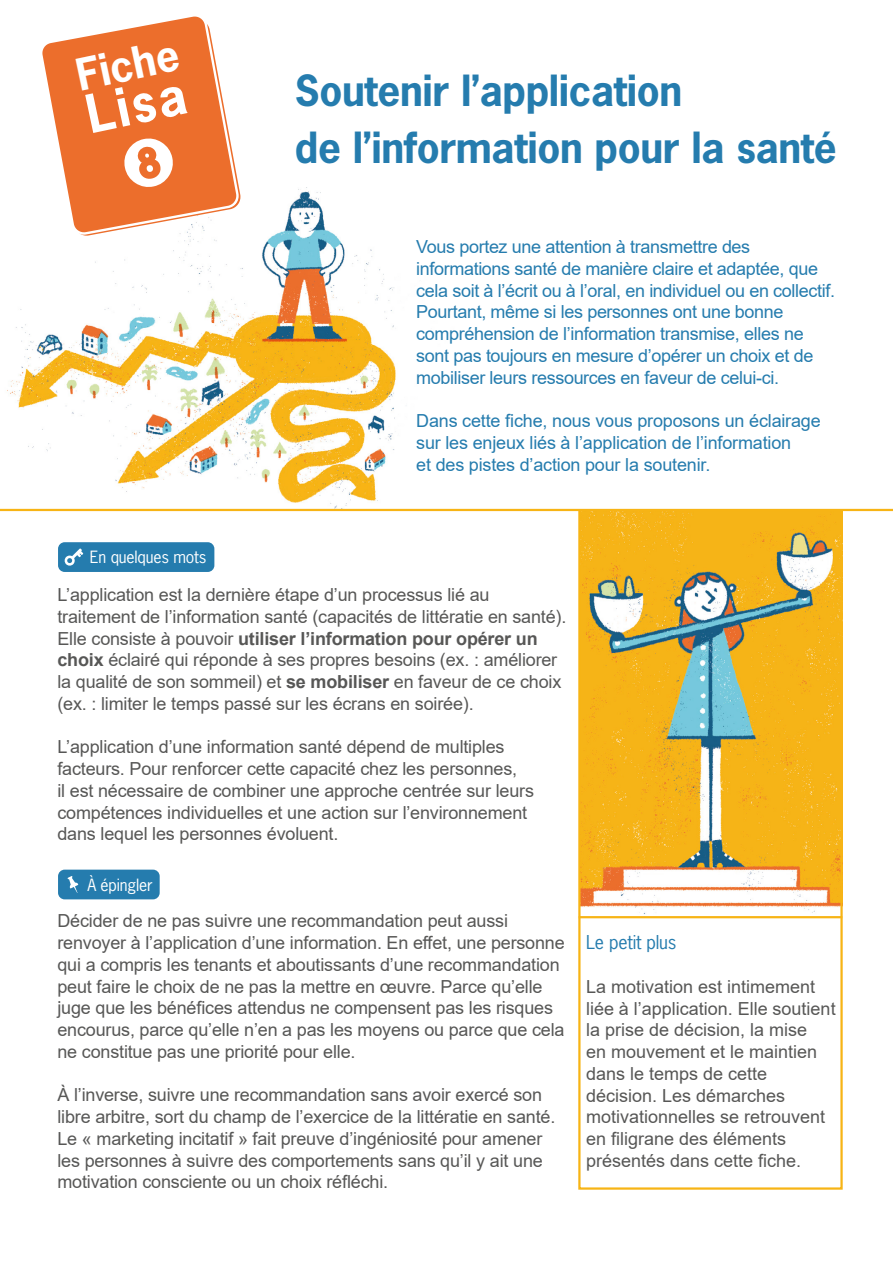
<style>
.page{position:relative;width:893px;height:1263px;background:#fff}
.page>*{position:absolute;margin:0;border:0;box-sizing:border-box;transform-origin:0 0}
.t1{font:700 49.95px "News Gothic Std";color:#fff}
.t2{font:700 41.4px "News Gothic Std";color:#fff}
.t3{font:700 40.35px/56.4px "News Gothic Std";letter-spacing:-.01em;color:#257cae}
.t4{font:18px/21.8px "Arial";letter-spacing:-.01em;color:#575756}
.t5{font:18px/21.8px "Arial";letter-spacing:-.02em;color:#257cae}
.t6{font:18px "News Gothic Std";letter-spacing:-.01em;color:#257cae}
.t7{font:15.9px "News Gothic Std";letter-spacing:-.01em;color:#fff}
.s1{font-weight:700}
</style>
<div class="page">
<img style="left:581px;top:512px;width:259px;height:402px">
<img style="left:0;top:189px;width:523px;height:320px">
<div style="left:395px;top:219px;width:456px;height:273px;background:#fff;border-radius:21px"></div>
<hr style="left:0;top:509px;width:893px;height:2px;background:#f7b415">
<div style="left:578px;top:509px;width:265px;height:681px;border:2px solid #f7b415"></div>
<hr style="left:579px;top:916px;width:263px;height:2px;background:#f7b415">
<div style="left:58px;top:542px;width:156px;height:30px;background:#257cae;border-radius:7px"></div>
<svg style="left:64px;top:548px;width:19px;height:18px"></svg>
<div style="left:58px;top:870px;width:102px;height:29px;background:#257cae;border-radius:7px"></div>
<svg style="left:67px;top:876px;width:11px;height:17px"></svg>
<svg style="left:40px;top:16px;width:200px;height:219px"></svg>
<h2 class="t2" style="left:71px;top:49px;width:106px;rotate:-12deg">Fiche</h2>
<h1 class="t1" style="left:80px;top:83px;width:103px;rotate:-12deg">Lisa</h1>
<h3 class="t3" style="left:295px;top:62px;width:543px">Soutenir l’application<br>de l’information pour la santé</h3>
<p class="t7" style="left:90px;top:547px;width:118px">En quelques mots</p>
<p class="t5" style="left:416px;top:236px;width:420px">Vous portez une attention à transmettre des informations santé de manière claire et adaptée, que cela soit à l’écrit ou à l’oral, en individuel ou en collectif.<br>Pourtant, même si les personnes ont une bonne compréhension de l’information transmise, elles ne sont pas toujours en mesure d’opérer un choix et de mobiliser leurs ressources en faveur de celui-ci.</p>
<p class="t5" style="left:416px;top:410px;width:406px">Dans cette fiche, nous vous proposons un éclairage sur les enjeux liés à l’application de l’information<br>et des pistes d’action pour la soutenir.</p>
<p class="t4" style="left:57px;top:584px;width:510px">L’application est la dernière étape d’un processus lié au traitement de l’information santé (capacités de littératie en santé).<br>Elle consiste à pouvoir <span class="s1">utiliser l’information pour opérer un choix</span> éclairé qui réponde à ses propres besoins (ex. : améliorer la qualité de son sommeil) et <span class="s1">se mobiliser</span> en faveur de ce choix (ex. : limiter le temps passé sur les écrans en soirée).</p>
<p class="t4" style="left:57px;top:736px;width:478px">L’application d’une information santé dépend de multiples facteurs. Pour renforcer cette capacité chez les personnes,<br>il est nécessaire de combiner une approche centrée sur leurs compétences individuelles et une action sur l’environnement dans lequel les personnes évoluent.</p>
<p class="t7" style="left:87px;top:874px;width:67px">À épingler</p>
<p class="t4" style="left:57px;top:910px;width:509px">Décider de ne pas suivre une recommandation peut aussi renvoyer à l’application d’une information. En effet, une personne qui a compris les tenants et aboutissants d’une recommandation peut faire le choix de ne pas la mettre en œuvre. Parce qu’elle juge que les bénéfices attendus ne compensent pas les risques encourus, parce qu’elle n’en a pas les moyens ou parce que cela ne constitue pas une priorité pour elle.</p>
<p class="t4" style="left:57px;top:1084px;width:499px">À l’inverse, suivre une recommandation sans avoir exercé son libre arbitre, sort du champ de l’exercice de la littératie en santé.<br>Le « marketing incitatif » fait preuve d’ingéniosité pour amener les personnes à suivre des comportements sans qu’il y ait une motivation consciente ou un choix réfléchi.</p>
<p class="t6" style="left:586px;top:931px;width:92px">Le petit plus</p>
<p class="t4" style="left:586px;top:975px;width:251px">La motivation est intimement liée à l’application. Elle soutient la prise de décision, la mise<br>en mouvement et le maintien dans le temps de cette décision. Les démarches motivationnelles se retrouvent en filigrane des éléments présentés dans cette fiche.</p>
</div>
